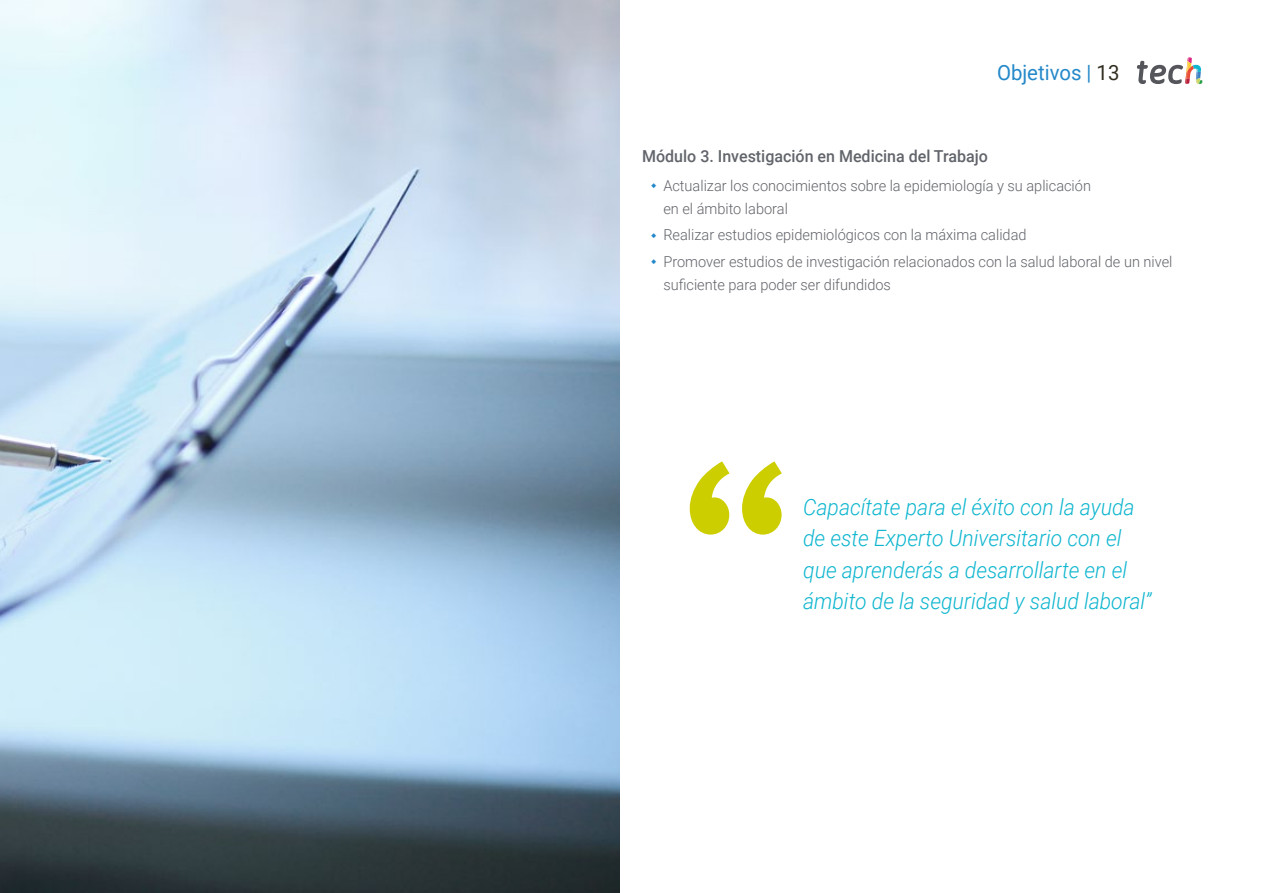
<style>
.page{position:relative;width:1263px;height:893px;background:#fff}
.page>*{position:absolute;margin:0;border:0;box-sizing:border-box;transform-origin:0 0}
.t1{font:italic 300 22.5px/31.5px "Roboto";color:#0fb6cf;scale:.94 1}
.t2{font:21px "Roboto";color:#2488c9}
.t3{font:500 16.5px "Roboto";color:#61646a}
.t4{font:300 15px/22.5px "Roboto";color:#61646a}
.s1{color:#312e20}
</style>
<div class="page">
<svg style="left:1137px;top:57px;width:65px;height:27px"></svg>
<svg style="left:690px;top:461px;width:92px;height:74px"></svg>
<img style="left:0;top:0;width:620px;height:893px">
<h2 class="t2" style="left:997px;top:57px;width:124px">Objetivos | <span class="s1">13</span></h2>
<p class="t3" style="left:642px;top:145px;width:347px">Módulo 3. Investigación en Medicina del Trabajo</p>
<p class="t4" style="left:663px;top:174px;width:429px">Actualizar los conocimientos sobre la epidemiología y su aplicación en el ámbito laboral</p>
<p class="t4" style="left:663px;top:221px;width:511px;line-height:26.7px">Realizar estudios epidemiológicos con la máxima calidad<br>Promover estudios de investigación relacionados con la salud laboral de un nivel</p>
<p class="t4" style="left:663px;top:273px;width:229px">suficiente para poder ser difundidos</p>
<h1 class="t1" style="left:803px;top:490px;width:372px">Capacítate para el éxito con la ayuda de este Experto Universitario con el que aprenderás a desarrollarte en el ámbito de la seguridad y salud laboral”</h1>
</div>
